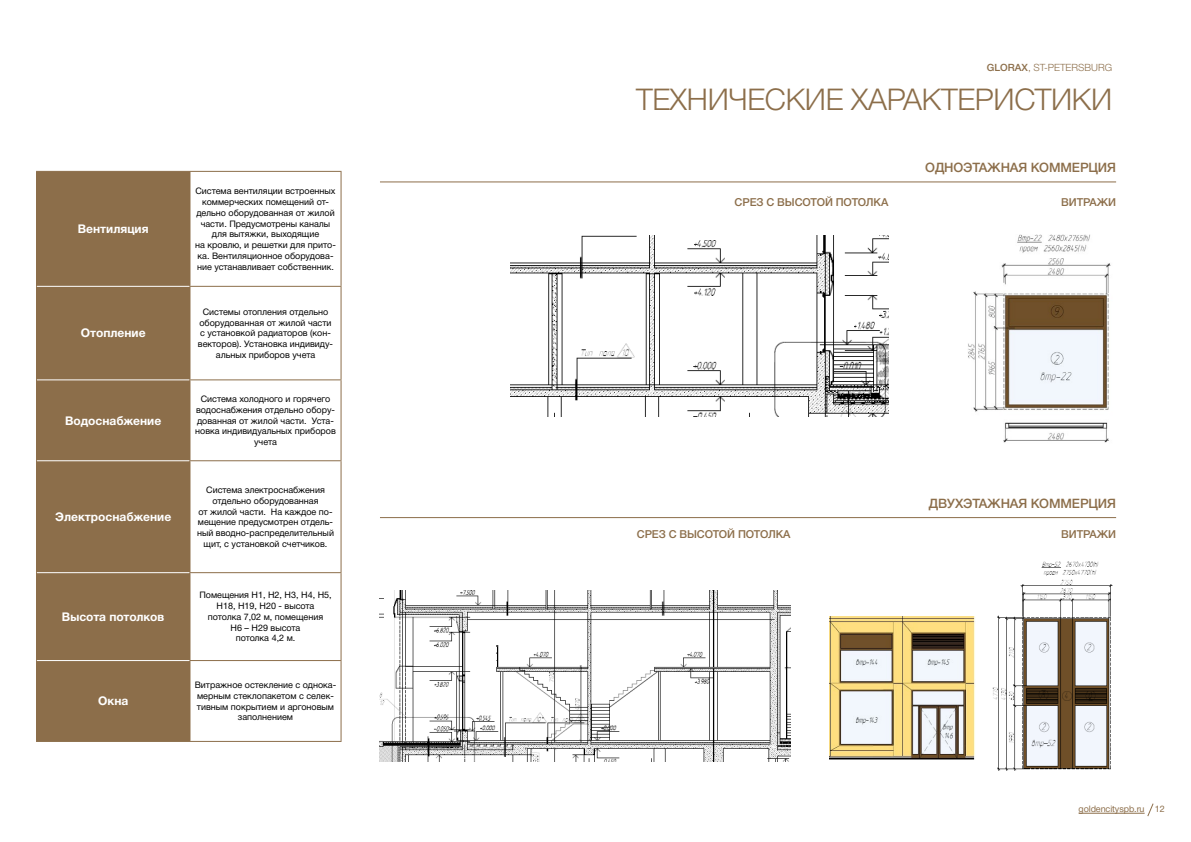
<style>
.page{position:relative;width:1191px;height:842px;background:#fff}
.page>*{position:absolute;margin:0;border:0;box-sizing:border-box;transform-origin:0 0}
.t1{font:300 30px "Helvetica Neue Cyr";letter-spacing:-.01em;color:#8c6e4a}
.t2{font:500 13px "Helvetica Neue Cyr";letter-spacing:-.01em;color:#8c6e4a}
.t3{font:700 12px "Helvetica Neue Cyr";color:#fff}
.t4{font:500 11px "Helvetica Neue Cyr";letter-spacing:-.01em;color:#8c6e4a}
.t5{font:300 10px "Helvetica Neue Cyr";color:#8c6e4a}
.t6{font:9px/10.8px "Helvetica Neue Cyr";color:#000;text-align:center}
.t7{font:9px "Helvetica Neue Cyr";letter-spacing:-.01em;color:#8c6e4a}
.s1{font-weight:500}
</style>
<div class="page">
<hr style="left:1078px;top:813px;width:66px;height:1px;background:#8c6e4a">
<svg style="left:1147px;top:803px;width:7px;height:14px"></svg>
<div style="left:37px;top:172px;width:152px;height:569px;background:#8c6e4a"></div>
<hr style="left:190px;top:171px;width:151px;height:1px;background:#8c6e4a">
<hr style="left:340px;top:172px;width:1px;height:114px;background:#8c6e4a">
<hr style="left:189px;top:286px;width:152px;height:1px;background:#8c6e4a">
<hr style="left:340px;top:287px;width:1px;height:92px;background:#8c6e4a">
<hr style="left:189px;top:379px;width:152px;height:1px;background:#8c6e4a">
<hr style="left:340px;top:380px;width:1px;height:80px;background:#8c6e4a">
<hr style="left:189px;top:460px;width:152px;height:1px;background:#8c6e4a">
<hr style="left:340px;top:461px;width:1px;height:111px;background:#8c6e4a">
<hr style="left:189px;top:572px;width:152px;height:1px;background:#8c6e4a">
<hr style="left:340px;top:573px;width:1px;height:87px;background:#8c6e4a">
<hr style="left:189px;top:660px;width:152px;height:1px;background:#8c6e4a">
<hr style="left:340px;top:661px;width:1px;height:80px;background:#8c6e4a">
<hr style="left:190px;top:741px;width:151px;height:1px;background:#8c6e4a">
<hr style="left:37px;top:286px;width:152px;height:1px;background:#fff">
<hr style="left:37px;top:379px;width:152px;height:1px;background:#fff">
<hr style="left:37px;top:460px;width:152px;height:1px;background:#fff">
<hr style="left:37px;top:572px;width:152px;height:1px;background:#fff">
<hr style="left:37px;top:660px;width:152px;height:1px;background:#fff">
<hr style="left:36px;top:171px;width:154px;height:1px;background:#8c6e4a">
<hr style="left:36px;top:172px;width:1px;height:114px;background:#8c6e4a">
<hr style="left:189px;top:172px;width:1px;height:114px;background:#8c6e4a">
<hr style="left:36px;top:286px;width:1px;height:94px;background:#8c6e4a">
<hr style="left:189px;top:287px;width:1px;height:92px;background:#8c6e4a">
<hr style="left:36px;top:380px;width:1px;height:81px;background:#8c6e4a">
<hr style="left:189px;top:380px;width:1px;height:80px;background:#8c6e4a">
<hr style="left:36px;top:461px;width:1px;height:112px;background:#8c6e4a">
<hr style="left:189px;top:461px;width:1px;height:111px;background:#8c6e4a">
<hr style="left:36px;top:573px;width:1px;height:87px;background:#8c6e4a">
<hr style="left:189px;top:573px;width:1px;height:87px;background:#8c6e4a">
<hr style="left:36px;top:660px;width:1px;height:81px;background:#8c6e4a">
<hr style="left:189px;top:661px;width:1px;height:80px;background:#8c6e4a">
<hr style="left:36px;top:741px;width:154px;height:1px;background:#8c6e4a">
<img style="left:968px;top:234px;width:143px;height:209px">
<img style="left:829px;top:616px;width:146px;height:144px">
<img style="left:992px;top:561px;width:121px;height:210px">
<div style="left:981px;top:560px;width:18px;height:14px;background:#fff"></div>
<img style="left:380px;top:590px;width:410px;height:171px">
<hr style="left:380px;top:181px;width:736px;height:1px;background:#8c6e4a">
<hr style="left:380px;top:517px;width:736px;height:1px;background:#8c6e4a">
<img style="left:510px;top:235px;width:378px;height:181px">
<h3 class="t3" style="left:78px;top:222px;width:72px">Вентиляция</h3>
<h3 class="t3" style="left:81px;top:327px;width:66px">Отопление</h3>
<h3 class="t3" style="left:65px;top:414px;width:98px">Водоснабжение</h3>
<h3 class="t3" style="left:55px;top:510px;width:118px">Электроснабжение</h3>
<h3 class="t3" style="left:62px;top:610px;width:104px">Высота потолков</h3>
<h3 class="t3" style="left:98px;top:694px;width:32px">Окна</h3>
<p class="t6" style="left:195px;top:186px;width:142px">Система вентиляции встроенных коммерческих помещений от&shy;дельно оборудованная от жилой части. Предусмотрены каналы для вытяжки, выходящие<br>на кровлю, и решетки для прито&shy;ка. Вентиляционное оборудова&shy;ние устанавливает собственник.</p>
<p class="t6" style="left:198px;top:306px;width:137px">Системы отопления отдельно оборудованная от жилой части с установкой радиаторов (кон&shy;векторов). Установка индивиду&shy;альных приборов учета</p>
<p class="t6" style="left:195px;top:393px;width:142px">Система холодного и горячего водоснабжения отдельно обору&shy;дованная от жилой части. Уста&shy;новка индивидуальных приборов учета</p>
<p class="t6" style="left:197px;top:484px;width:138px">Система электроснабжения отдельно оборудованная<br>от жилой части. На каждое по&shy;мещение предусмотрен отдель&shy;ный вводно-распределительный щит, с установкой счетчиков.</p>
<p class="t6" style="left:199px;top:590px;width:134px">Помещения Н1, Н2, Н3, Н4, Н5,<br>Н18, Н19, Н20 - высота потолка 7,02 м, помещения<br>Н6 – Н29 высота<br>потолка 4,2 м.</p>
<p class="t6" style="left:195px;top:679px;width:143px">Витражное остекление с однока&shy;мерным стеклопакетом с селек&shy;тивным покрытием и аргоновым заполнением</p>
<p class="t5" style="left:987px;top:62px;width:127px"><span class="s1">GLORAX</span>, ST-PETERSBURG</p>
<h1 class="t1" style="left:636px;top:83px;width:477px">ТЕХНИЧЕСКИЕ ХАРАКТЕРИСТИКИ</h1>
<p class="t4" style="left:734px;top:196px;width:155px">СРЕЗ С ВЫСОТОЙ ПОТОЛКА</p>
<h2 class="t2" style="left:925px;top:161px;width:192px">ОДНОЭТАЖНАЯ КОММЕРЦИЯ</h2>
<p class="t4" style="left:1061px;top:196px;width:56px">ВИТРАЖИ</p>
<p class="t4" style="left:637px;top:529px;width:155px">СРЕЗ С ВЫСОТОЙ ПОТОЛКА</p>
<h2 class="t2" style="left:929px;top:496px;width:189px">ДВУХЭТАЖНАЯ КОММЕРЦИЯ</h2>
<p class="t4" style="left:1061px;top:529px;width:56px">ВИТРАЖИ</p>
<p class="t7" style="left:1078px;top:804px;width:88px">goldencityspb.ru 12</p>
</div>
